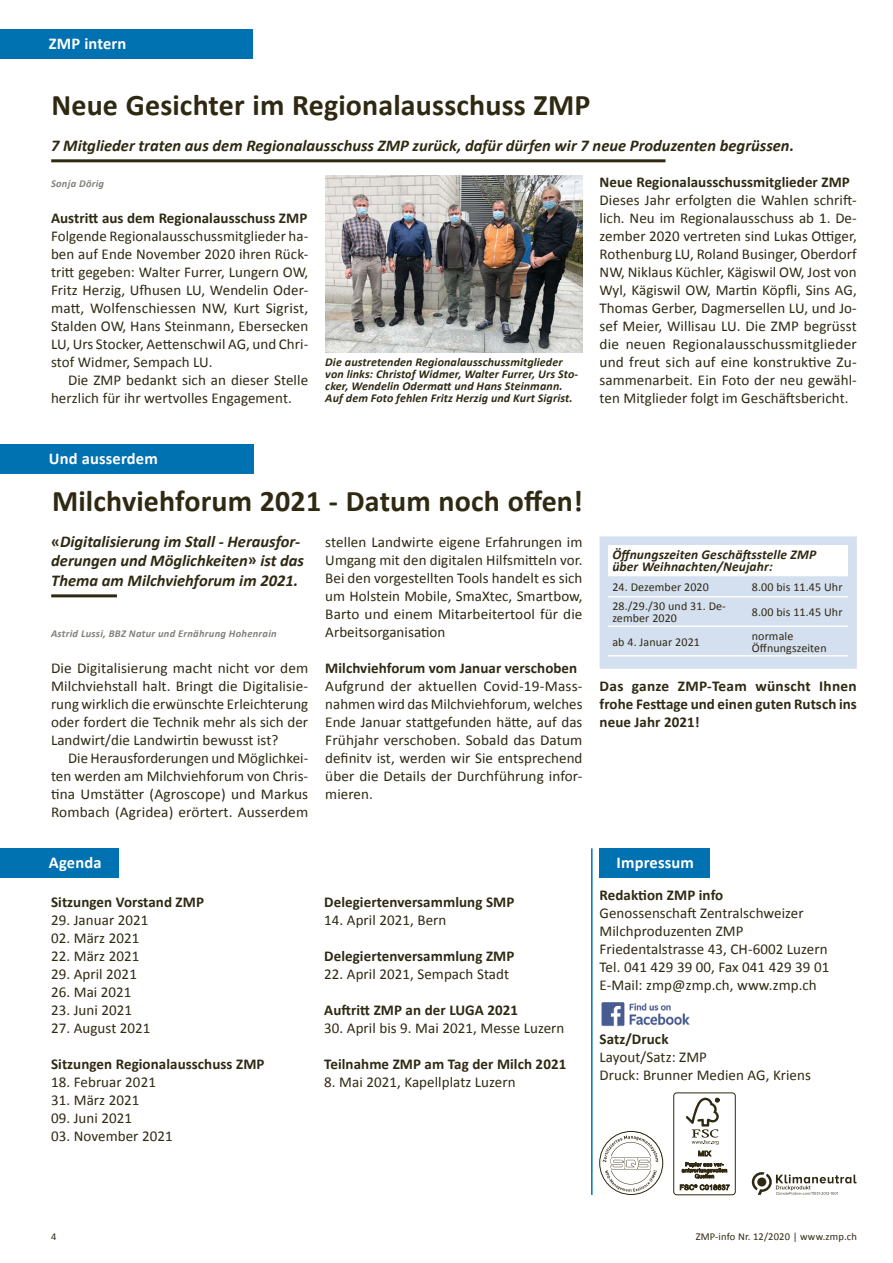
<style>
.page{position:relative;width:893px;height:1263px;background:#fff}
.page>*{position:absolute;margin:0;border:0;box-sizing:border-box;transform-origin:0 0}
.t1{font:700 30px "Calibri";letter-spacing:.005em;color:#2f2912}
.t2{font:italic 700 16.5px/19.5px "Calibri";color:#2f2912}
.t3{font:700 16.5px "Calibri";letter-spacing:.01em;color:#fff}
.t4{font:15px/18px "Calibri";letter-spacing:.005em;color:#2f2912;text-align:justify}
.t5{font:700 15px/18px "Calibri";letter-spacing:.005em;color:#2f2912;text-align:justify}
.t6{font:italic 700 13.5px/12px "Calibri";letter-spacing:.01em;color:#2f2912}
.t7{font:italic 700 12px/12px "Calibri";letter-spacing:.01em;color:#2f2912}
.t8{font:12px/12px "Calibri";letter-spacing:.01em;color:#2f2912}
.t9{font:italic 700 10.5px "Calibri";letter-spacing:.025em;color:#81807a}
.t10{font:10.5px "Calibri";letter-spacing:.015em;color:#2f2912}
.s1{font-style:normal}
</style>
<div class="page">
<div style="left:0;top:848px;width:119px;height:30px;background:#0071b1"></div>
<div style="left:0;top:29px;width:252px;height:29px;background:#0071b1"></div>
<div style="left:0;top:444px;width:254px;height:30px;background:#0071b1"></div>
<svg style="left:752px;top:1172px;width:105px;height:23px"></svg>
<hr style="left:591px;top:848px;width:2px;height:347px;background:#0071b1">
<div style="left:673px;top:1092px;width:63px;height:103px;border:1px solid #2f2912;border-radius:3px"></div>
<svg style="left:686px;top:1098px;width:33px;height:47px"></svg>
<svg style="left:698px;top:1151px;width:13px;height:5px"></svg>
<svg style="left:682px;top:1162px;width:45px;height:16px"></svg>
<svg style="left:680px;top:1184px;width:50px;height:6px"></svg>
<svg style="left:600px;top:1131px;width:63px;height:63px"></svg>
<div style="left:599px;top:1131px;width:64px;height:64px;border:1px solid #2f2912;border-radius:50%"></div>
<img style="left:601px;top:1002px;width:89px;height:25px">
<div style="left:600px;top:848px;width:110px;height:30px;background:#0071b1"></div>
<hr style="left:51px;top:594px;width:66px;height:3px;background:#2f2912">
<hr style="left:51px;top:159px;width:614px;height:3px;background:#2f2912">
<div style="left:600px;top:536px;width:257px;height:133px;background:#d4dff0"></div>
<div style="left:608px;top:545px;width:240px;height:30px;background:#fff"></div>
<hr style="left:608px;top:575px;width:139px;height:1px;background:#fff">
<hr style="left:747px;top:575px;width:101px;height:1px;background:#fff">
<hr style="left:608px;top:596px;width:139px;height:1px;background:#fff">
<hr style="left:747px;top:596px;width:101px;height:1px;background:#fff">
<hr style="left:608px;top:625px;width:139px;height:2px;background:#fff">
<hr style="left:747px;top:625px;width:101px;height:2px;background:#fff">
<hr style="left:608px;top:655px;width:139px;height:1px;background:#fff">
<hr style="left:747px;top:655px;width:101px;height:1px;background:#fff">
<img style="left:325px;top:175px;width:258px;height:178px">
<p class="t3" style="left:49px;top:32px;width:79px">ZMP intern</p>
<h1 class="t1" style="left:52px;top:84px;width:540px">Neue Gesichter im Regionalausschuss ZMP</h1>
<p class="t2" style="left:51px;top:135px;width:744px">7 Mitglieder traten aus dem Regionalausschuss ZMP zurück, dafür dürfen wir 7 neue Produzenten begrüssen.</p>
<p class="t9" style="left:51px;top:176px;width:55px">Sonja Dörig</p>
<p class="t5" style="left:51px;top:208px;width:258px">Austritt aus dem Regionalausschuss ZMP</p>
<p class="t4" style="left:51px;top:226px;width:259px">Folgende Regionalausschussmitglieder ha&shy;ben auf Ende November 2020 ihren Rück&shy;tritt gegeben: Walter Furrer, Lungern OW, Fritz Herzig, Ufhusen LU, Wendelin Oder&shy;matt, Wolfenschiessen NW, Kurt Sigrist, Stalden OW, Hans Steinmann, Ebersecken LU, Urs Stocker, Aettenschwil AG, und Chri&shy;stof Widmer, Sempach LU.</p>
<p class="t4" style="left:51px;top:370px;width:259px;text-indent:17px">Die ZMP bedankt sich an dieser Stelle herzlich für ihr wertvolles Engagement.</p>
<p class="t7" style="left:325px;top:356px;width:254px">Die austretenden Regionalausschussmitglieder von links: Christof Widmer, Walter Furrer, Urs Sto&shy;cker, Wendelin Odermatt und Hans Steinmann.<br>Auf dem Foto fehlen Fritz Herzig und Kurt Sigrist.</p>
<p class="t5" style="left:600px;top:172px;width:252px">Neue Regionalausschussmitglieder ZMP</p>
<p class="t4" style="left:600px;top:190px;width:259px">Dieses Jahr erfolgten die Wahlen schrift&shy;lich. Neu im Regionalausschuss ab 1. De&shy;zember 2020 vertreten sind Lukas Ottiger, Rothenburg LU, Roland Businger, Oberdorf NW, Niklaus Küchler, Kägiswil OW, Jost von Wyl, Kägiswil OW, Martin Köpfli, Sins AG, Thomas Gerber, Dagmersellen LU, und Jo&shy;sef Meier, Willisau LU. Die ZMP begrüsst die neuen Regionalausschussmitglieder und freut sich auf eine konstruktive Zu&shy;sammenarbeit. Ein Foto der neu gewähl&shy;ten Mitglieder folgt im Geschäftsbericht.</p>
<p class="t3" style="left:49px;top:447px;width:110px">Und ausserdem</p>
<h1 class="t1" style="left:52px;top:480px;width:532px">Milchviehforum 2021 - Datum noch offen!</h1>
<p class="t2" style="left:51px;top:531px;width:254px"><span class="s1">«</span>Digitalisierung im Stall - Herausfor&shy;derungen und Möglichkeiten<span class="s1">»</span> ist das<br>Thema am Milchviehforum im 2021.</p>
<p class="t4" style="left:325px;top:532px;width:259px">stellen Landwirte eigene Erfahrungen im Umgang mit den digitalen Hilfsmitteln vor.<br>Bei den vorgestellten Tools handelt es sich um Holstein Mobile, SmaXtec, Smartbow, Barto und einem Mitarbeitertool für die Arbeitsorganisation</p>
<p class="t5" style="left:325px;top:658px;width:253px">Milchviehforum vom Januar verschoben</p>
<p class="t4" style="left:325px;top:676px;width:259px">Aufgrund der aktuellen Covid-19-Mass&shy;nahmen wird das Milchviehforum, welches Ende Januar stattgefunden hätte, auf das Frühjahr verschoben. Sobald das Datum definitv ist, werden wir Sie entsprechend über die Details der Durchführung infor&shy;mieren.</p>
<p class="t9" style="left:51px;top:626px;width:227px">Astrid Lussi, BBZ Natur und Ernährung Hohenrain</p>
<p class="t4" style="left:51px;top:658px;width:259px">Die Digitalisierung macht nicht vor dem Milchviehstall halt. Bringt die Digitalisie&shy;rung wirklich die erwünschte Erleichterung oder fordert die Technik mehr als sich der Landwirt/die Landwirtin bewusst ist?</p>
<p class="t4" style="left:51px;top:748px;width:259px;text-indent:17px">Die Herausforderungen und Möglichkei&shy;ten werden am Milchviehforum von Chris&shy;tina Umstätter (Agroscope) und Markus Rombach (Agridea) erörtert. Ausserdem</p>
<p class="t3" style="left:49px;top:851px;width:54px">Agenda</p>
<p class="t5" style="left:51px;top:892px;width:154px">Sitzungen Vorstand ZMP</p>
<p class="t4" style="left:51px;top:910px;width:99px">29. Januar 2021</p>
<p class="t4" style="left:51px;top:928px;width:90px">02. März 2021</p>
<p class="t4" style="left:51px;top:946px;width:90px">22. März 2021</p>
<p class="t4" style="left:51px;top:964px;width:87px">29. April 2021</p>
<p class="t4" style="left:51px;top:982px;width:82px">26. Mai 2021</p>
<p class="t4" style="left:51px;top:1000px;width:83px">23. Juni 2021</p>
<p class="t4" style="left:51px;top:1018px;width:101px">27. August 2021</p>
<p class="t5" style="left:51px;top:1054px;width:215px">Sitzungen Regionalausschuss ZMP</p>
<p class="t4" style="left:51px;top:1072px;width:106px">18. Februar 2021</p>
<p class="t4" style="left:51px;top:1090px;width:90px">31. März 2021</p>
<p class="t4" style="left:51px;top:1108px;width:83px">09. Juni 2021</p>
<p class="t4" style="left:51px;top:1126px;width:123px">03. November 2021</p>
<p class="t5" style="left:324px;top:892px;width:192px">Delegiertenversammlung SMP</p>
<p class="t4" style="left:324px;top:910px;width:124px">14. April 2021, Bern</p>
<p class="t5" style="left:324px;top:946px;width:192px">Delegiertenversammlung ZMP</p>
<p class="t4" style="left:324px;top:964px;width:186px">22. April 2021, Sempach Stadt</p>
<p class="t5" style="left:324px;top:1000px;width:195px">Auftritt ZMP an der LUGA 2021</p>
<p class="t4" style="left:324px;top:1018px;width:242px">30. April bis 9. Mai 2021, Messe Luzern</p>
<p class="t5" style="left:324px;top:1054px;width:244px">Teilnahme ZMP am Tag der Milch 2021</p>
<p class="t4" style="left:324px;top:1072px;width:193px">8. Mai 2021, Kapellplatz Luzern</p>
<p class="t6" style="left:612px;top:548px;width:205px">Öffnungszeiten Geschäftsstelle ZMP über Weihnachten/Neujahr:</p>
<p class="t8" style="left:612px;top:580px;width:98px">24. Dezember 2020</p>
<p class="t8" style="left:752px;top:580px;width:92px">8.00 bis 11.45 Uhr</p>
<p class="t8" style="left:612px;top:600px;width:115px">28./29./30 und 31. De&shy;zember 2020</p>
<p class="t8" style="left:752px;top:606px;width:92px">8.00 bis 11.45 Uhr</p>
<p class="t8" style="left:612px;top:635px;width:89px">ab 4. Januar 2021</p>
<p class="t8" style="left:752px;top:629px;width:76px">normale<br>Öffnungszeiten</p>
<p class="t5" style="left:600px;top:676px;width:259px">Das ganze ZMP-Team wünscht Ihnen frohe Festtage und einen guten Rutsch ins neue Jahr 2021!</p>
<p class="t3" style="left:617px;top:851px;width:79px">Impressum</p>
<p class="t5" style="left:600px;top:885px;width:125px">Redaktion ZMP info</p>
<p class="t4" style="left:600px;top:904px;width:231px;text-align:left">Genossenschaft Zentralschweizer<br>Milchproduzenten ZMP<br>Friedentalstrasse 43, CH-6002 Luzern<br>Tel. 041 429 39 00, Fax 041 429 39 01<br>E-Mail: zmp@zmp.ch, www.zmp.ch</p>
<p class="t5" style="left:600px;top:1029px;width:70px">Satz/Druck</p>
<p class="t4" style="left:600px;top:1048px;width:213px">Layout/Satz: ZMP<br>Druck: Brunner Medien AG, Kriens</p>
<p class="t10" style="left:51px;top:1229px;width:7px">4</p>
<p class="t10" style="left:696px;top:1229px;width:163px">ZMP-info Nr. 12/2020 | www.zmp.ch</p>
</div>
